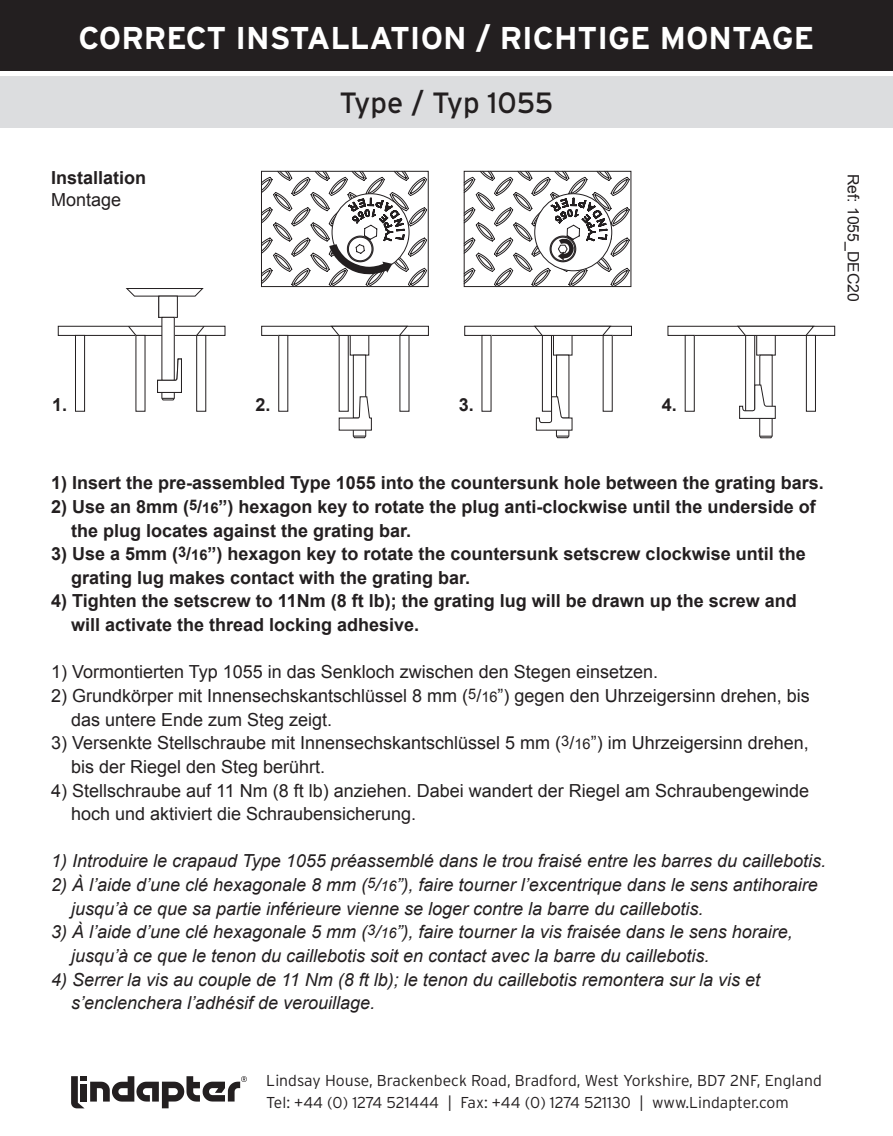
<style>
.page{position:relative;width:893px;height:1136px;background:#fff}
.page>*{position:absolute;margin:0;border:0;box-sizing:border-box;transform-origin:0 0}
.t1{font:700 31.5px "Interstate";color:#fff}
.t2{font:29.25px "Interstate";color:#231f20}
.t3{font:italic 18px "Arial";color:#231f20}
.t4{font:700 18px "Arial";color:#231f20}
.t5{font:18px "Arial";color:#231f20}
.t6{font:300 15.75px "Interstate";color:#231f20}
.t7{font:15.75px "Arial";color:#231f20}
.s1{font-size:14.62px}
</style>
<div class="page">
<div style="left:0;top:77px;width:893px;height:51px;background:#dcdddf"></div>
<div style="left:0;top:0;width:893px;height:70px;background:#231f20"></div>
<svg style="left:71px;top:1076px;width:176px;height:32px"></svg>
<div style="left:668px;top:326px;width:167px;height:9px;border:1px solid #231f20"></div>
<div style="left:58px;top:326px;width:167px;height:9px;border:1px solid #231f20"></div>
<div style="left:75px;top:335px;width:10px;height:76px;border:1px solid #231f20"></div>
<svg style="left:126px;top:288px;width:78px;height:48px"></svg>
<div style="left:806px;top:335px;width:10px;height:76px;border:1px solid #231f20"></div>
<svg style="left:339px;top:419px;width:33px;height:19px"></svg>
<svg style="left:536px;top:419px;width:37px;height:19px"></svg>
<svg style="left:776px;top:326px;width:39px;height:10px"></svg>
<svg style="left:759px;top:419px;width:14px;height:19px"></svg>
<svg style="left:128px;top:325px;width:648px;height:94px"></svg>
<svg style="left:261px;top:170px;width:166px;height:117px"></svg>
<svg style="left:463px;top:170px;width:167px;height:117px"></svg>
<p class="t1" style="left:79px;top:20px;width:737px">CORRECT INSTALLATION / RICHTIGE MONTAGE</p>
<p class="t4" style="left:51px;top:166px;width:97px">Installation</p>
<p class="t5" style="left:51px;top:187px;width:72px">Montage</p>
<p class="t2" style="left:339px;top:86px;width:216px">Type / Typ 1055</p>
<p class="t7" style="left:863px;top:173px;width:129px;rotate:90deg">Ref: 1055_DEC20</p>
<p class="t4" style="left:52px;top:393px;width:17px">1.</p>
<p class="t4" style="left:255px;top:393px;width:17px">2.</p>
<p class="t4" style="left:459px;top:393px;width:17px">3.</p>
<p class="t4" style="left:662px;top:393px;width:17px">4.</p>
<p class="t4" style="left:51px;top:471px;width:774px">1) Insert the pre-assembled Type 1055 into the countersunk hole between the grating bars.</p>
<p class="t4" style="left:51px;top:494px;width:766px">2) Use an 8mm (<sup>5</sup>/<span class="s1">16</span>”) hexagon key to rotate the plug anti-clockwise until the underside of</p>
<p class="t4" style="left:71px;top:518px;width:342px">the plug locates against the grating bar.</p>
<p class="t4" style="left:51px;top:542px;width:756px">3) Use a 5mm (<sup>3</sup>/<span class="s1">16</span>”) hexagon key to rotate the countersunk setscrew clockwise until the</p>
<p class="t4" style="left:71px;top:565px;width:401px">grating lug makes contact with the grating bar.</p>
<p class="t4" style="left:51px;top:589px;width:747px">4) Tighten the setscrew to 11Nm (8 ft lb); the grating lug will be drawn up the screw and</p>
<p class="t4" style="left:71px;top:612px;width:350px">will activate the thread locking adhesive.</p>
<p class="t5" style="left:51px;top:660px;width:608px">1) Vormontierten Typ 1055 in das Senkloch zwischen den Stegen einsetzen.</p>
<p class="t5" style="left:51px;top:683px;width:760px">2) Grundkörper mit Innensechskantschlüssel 8 mm (<sup>5</sup>/<span class="s1">16</span>”) gegen den Uhrzeigersinn drehen, bis</p>
<p class="t5" style="left:71px;top:707px;width:263px">das untere Ende zum Steg zeigt.</p>
<p class="t5" style="left:51px;top:731px;width:759px">3) Versenkte Stellschraube mit Innensechskantschlüssel 5 mm (<sup>3</sup>/<span class="s1">16</span>”) im Uhrzeigersinn drehen,</p>
<p class="t5" style="left:71px;top:754px;width:256px">bis der Riegel den Steg berührt.</p>
<p class="t5" style="left:51px;top:778px;width:760px">4) Stellschraube auf 11 Nm (8 ft lb) anziehen. Dabei wandert der Riegel am Schraubengewinde</p>
<p class="t5" style="left:71px;top:802px;width:347px">hoch und aktiviert die Schraubensicherung.</p>
<p class="t3" style="left:51px;top:849px;width:777px">1) Introduire le crapaud Type 1055 préassemblé dans le trou fraisé entre les barres du caillebotis.</p>
<p class="t3" style="left:51px;top:873px;width:768px">2) À l’aide d’une clé hexagonale 8 mm (<sup>5</sup>/<span class="s1">16</span>”), faire tourner l’excentrique dans le sens antihoraire</p>
<p class="t3" style="left:71px;top:896px;width:634px">jusqu’à ce que sa partie inférieure vienne se loger contre la barre du caillebotis.</p>
<p class="t3" style="left:51px;top:920px;width:743px">3) À l’aide d’une clé hexagonale 5 mm (<sup>3</sup>/<span class="s1">16</span>”), faire tourner la vis fraisée dans le sens horaire,</p>
<p class="t3" style="left:71px;top:943px;width:640px">jusqu’à ce que le tenon du caillebotis soit en contact avec la barre du caillebotis.</p>
<p class="t3" style="left:51px;top:967px;width:710px">4) Serrer la vis au couple de 11 Nm (8 ft lb); le tenon du caillebotis remontera sur la vis et</p>
<p class="t3" style="left:71px;top:991px;width:306px">s’enclenchera l’adhésif de verouillage.</p>
<p class="t6" style="left:266px;top:1070px;width:557px">Lindsay House, Brackenbeck Road, Bradford, West Yorkshire, BD7 2NF, England</p>
<p class="t6" style="left:266px;top:1093px;width:524px">Tel: +44 (0) 1274 521444 | Fax: +44 (0) 1274 521130 | www.Lindapter.com</p>
</div>
